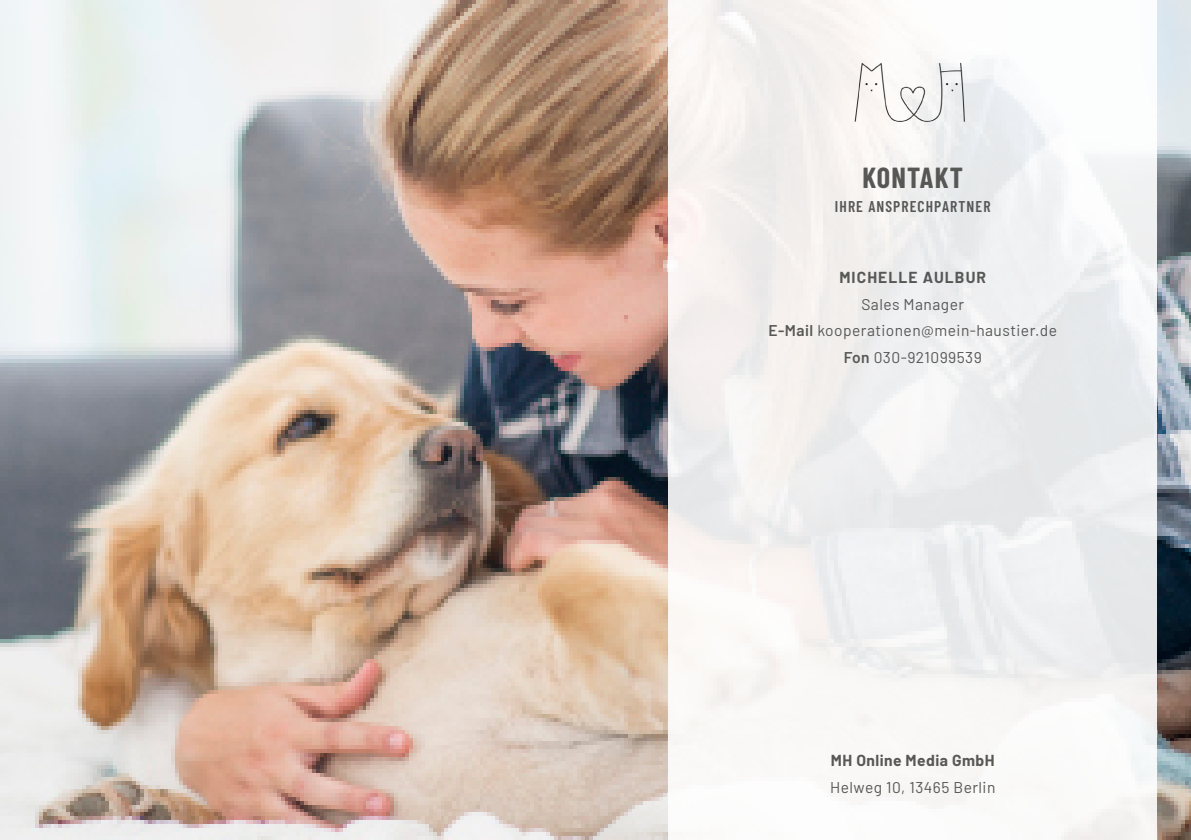
<style>
.page{position:relative;width:1191px;height:840px;background:#fff}
.page>*{position:absolute;margin:0;border:0;box-sizing:border-box;transform-origin:0 0}
.t1{font:700 28.2px "Barlow Condensed";letter-spacing:.04em;color:#575756}
.t2{font:15.6px/26.6px "Barlow";letter-spacing:.03em;color:#575756;text-align:center}
.t3{font:600 15.6px "Barlow Condensed";letter-spacing:.07em;color:#575756}
.t4{font:700 15.6px "Barlow";letter-spacing:.03em;color:#575756}
.t5{font:700 15.6px "Barlow";letter-spacing:.07em;color:#575756}
.s1{font-weight:600}
</style>
<div class="page">
<img style="left:0;top:0;width:1191px;height:839px">
<div style="left:668px;top:0;width:489px;height:839px;background:linear-gradient(to right,#f6f3f1,#f0f2f4)"></div>
<img style="left:844px;top:51px;width:136px;height:79px">
<h1 class="t1" style="left:862px;top:158px;width:102px">KONTAKT</h1>
<p class="t3" style="left:835px;top:195px;width:157px">IHRE ANSPRECHPARTNER</p>
<p class="t5" style="left:839px;top:266px;width:148px">MICHELLE AULBUR</p>
<p class="t2" style="left:768px;top:289px;width:290px">Sales Manager<br><span class="s1">E-Mail</span> kooperationen@mein-haustier.de<br><span class="s1">Fon</span> 030-921099539</p>
<p class="t4" style="left:831px;top:748px;width:165px">MH Online Media GmbH</p>
<p class="t2" style="left:830px;top:772px;width:167px">Helweg 10, 13465 Berlin</p>
</div>
